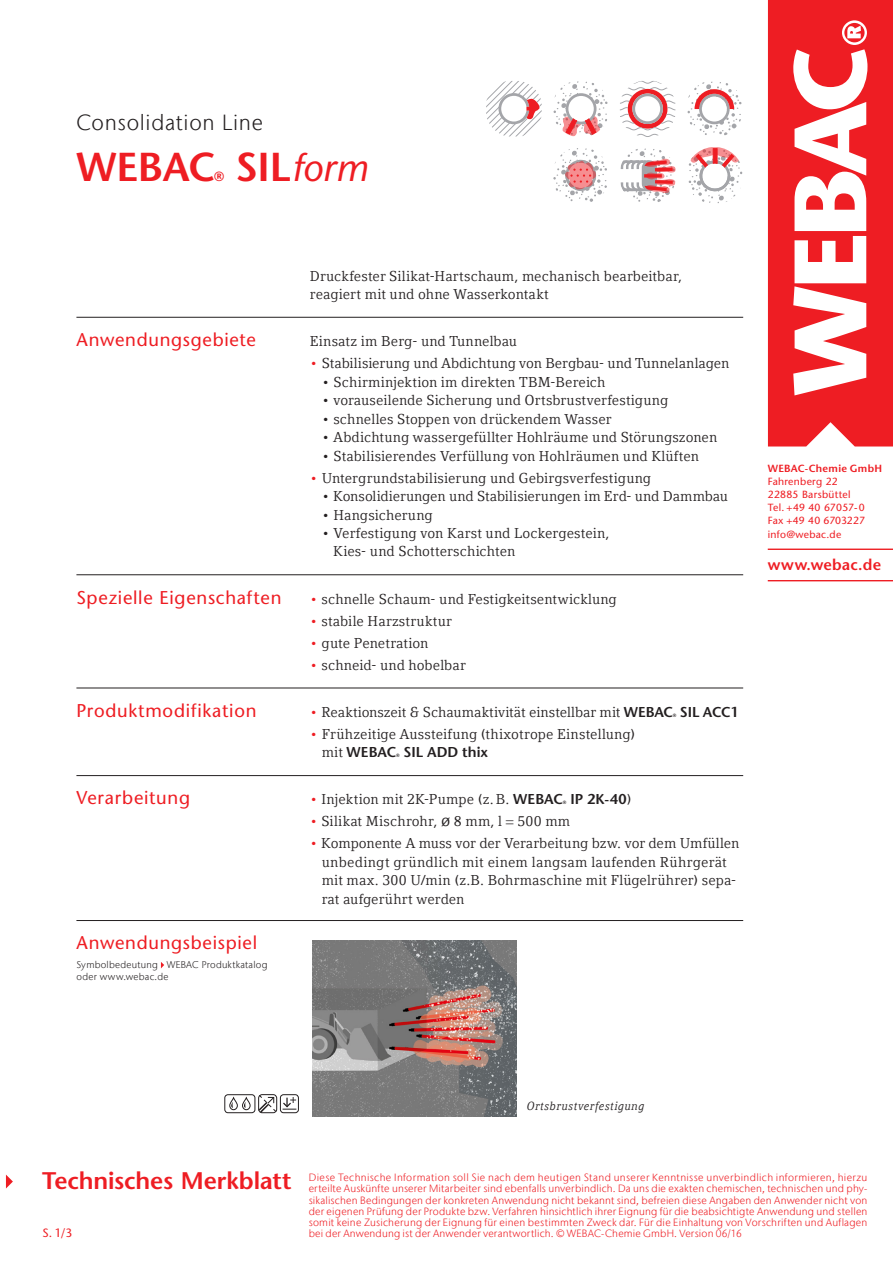
<style>
.page{position:relative;width:893px;height:1263px;background:#fff}
.page>*{position:absolute;margin:0;border:0;box-sizing:border-box;transform-origin:0 0}
.t1{font:600 40.35px "Stone Sans";letter-spacing:-.01em;color:#ee1d23}
.t2{font:italic 500 38.7px "Stone Sans Std";color:#ee1d23}
.t3{font:600 24px "Stone Sans";letter-spacing:-.005em;color:#ee1d23}
.t4{font:300 21.9px "Stone Sans IIITC Com";letter-spacing:.03em;color:#231f20}
.t5{font:18.45px "Stone Sans";letter-spacing:.04em;color:#ee1d23}
.t6{font:600 15.45px "Stone Sans";letter-spacing:.02em;color:#ee1d23}
.t7{font:14.25px/18.5px "Compatil Letter LT Com";letter-spacing:.005em;color:#231f20}
.t8{font:600 14.25px "Stone Sans";letter-spacing:.005em;color:#231f20}
.t9{font:14.25px "Compatil Letter LT Com";letter-spacing:.025em;color:#231f20}
.t10{font:600 13.35px "Stone Sans";color:#ee1d23}
.t11{font:12px "Stone Sans";color:#ee1d23}
.t12{font:italic 11.7px "Compatil Letter LT Com";letter-spacing:.03em;color:#231f20}
.t13{font:300 10.5px/11.2px "Stone Sans IIITC Com";letter-spacing:.015em;color:#ee1d23;text-align:justify}
.t14{font:10.35px/13.2px "Stone Sans";letter-spacing:.025em;color:#ee1d23}
.t15{font:600 10.35px "Stone Sans";letter-spacing:.025em;color:#ee1d23}
.t16{font:300 9.75px/11.6px "Stone Sans IIITC Com";letter-spacing:.025em;color:#231f20}
.t17{font:600 4.65px "Stone Sans";color:#231f20}
.s1{font-family:"Stone Sans";font-weight:600;font-style:normal;font-size:40.35px}
.s2{color:#ee1d23}
.s3{font-family:"Stone Sans";font-weight:600}
.s4{font-family:"Compatil Letter LT Com";font-weight:400}
.s5{font-size:16.8px}
</style>
<div class="page">
<hr style="left:768px;top:580px;width:125px;height:1px;background:#ee1d23">
<hr style="left:768px;top:549px;width:125px;height:1px;background:#ee1d23">
<svg style="left:6px;top:1174px;width:7px;height:14px"></svg>
<svg style="left:768px;top:0;width:125px;height:446px;fill:#ee1d23"></svg>
<hr style="left:76px;top:317px;width:667px;height:1px;background:#231f20">
<hr style="left:76px;top:574px;width:667px;height:1px;background:#231f20">
<hr style="left:76px;top:688px;width:667px;height:1px;background:#231f20">
<hr style="left:76px;top:775px;width:667px;height:1px;background:#231f20">
<hr style="left:76px;top:920px;width:667px;height:1px;background:#231f20">
<div style="left:224px;top:1094px;width:31px;height:19px;border:1px solid #231f20;border-radius:3px"></div>
<svg style="left:229px;top:1095px;width:22px;height:15px"></svg>
<div style="left:280px;top:1094px;width:19px;height:19px;border:1px solid #231f20;border-radius:3px"></div>
<svg style="left:258px;top:1094px;width:38px;height:19px"></svg>
<svg style="left:688px;top:147px;width:55px;height:56px"></svg>
<svg style="left:620px;top:148px;width:56px;height:54px"></svg>
<svg style="left:553px;top:148px;width:54px;height:54px"></svg>
<svg style="left:553px;top:81px;width:55px;height:56px"></svg>
<svg style="left:620px;top:81px;width:55px;height:56px"></svg>
<svg style="left:687px;top:81px;width:55px;height:54px"></svg>
<svg style="left:486px;top:81px;width:56px;height:55px"></svg>
<img style="left:312px;top:940px;width:205px;height:176px">
<svg style="left:161px;top:962px;width:3px;height:6px"></svg>
<h3 class="t4" style="left:76px;top:109px;width:188px">Consolidation Line</h3>
<h1 class="t1" style="left:76px;top:142px;width:140px">WEBAC</h1>
<h2 class="t2" style="left:235px;top:144px;width:134px"><span class="s1">SIL</span>form</h2>
<p class="t10" style="left:214px;top:168px;width:12px">®</p>
<p class="t7" style="left:310px;top:266px;width:374px">Druckfester Silikat-Hartschaum, mechanisch bearbeitbar, reagiert mit und ohne Wasserkontakt</p>
<p class="t5" style="left:76px;top:329px;width:181px">Anwendungsgebiete</p>
<p class="t7" style="left:310px;top:332px;width:209px">Einsatz im Berg- und Tunnelbau</p>
<p class="t7" style="left:310px;top:354px;width:421px"><span class="s2">•</span> Stabilisierung und Abdichtung von Bergbau- und Tunnelanlagen</p>
<p class="t7" style="left:322px;top:372px;width:285px">• Schirminjektion im direkten TBM-Bereich</p>
<p class="t7" style="left:322px;top:391px;width:348px">• vorauseilende Sicherung und Ortsbrustverfestigung</p>
<p class="t7" style="left:322px;top:409px;width:291px">• schnelles Stoppen von drückendem Wasser</p>
<p class="t7" style="left:322px;top:428px;width:397px">• Abdichtung wassergefüllter Hohlräume und Störungszonen</p>
<p class="t7" style="left:322px;top:446px;width:379px">• Stabilisierendes Verfüllung von Hohlräumen und Klüften</p>
<p class="t7" style="left:310px;top:468px;width:343px"><span class="s2">•</span> Untergrundstabilisierung und Gebirgsverfestigung</p>
<p class="t7" style="left:322px;top:487px;width:408px">• Konsolidierungen und Stabilisierungen im Erd- und Dammbau</p>
<p class="t7" style="left:322px;top:505px;width:112px">• Hangsicherung</p>
<p class="t7" style="left:333px;top:524px;width:278px;text-indent:-11px">• Verfestigung von Karst und Lockergestein,<br>Kies- und Schotterschichten</p>
<p class="t5" style="left:76px;top:586px;width:207px">Spezielle Eigenschaften</p>
<p class="t7" style="left:310px;top:589px;width:308px"><span class="s2">•</span> schnelle Schaum- und Festigkeitsentwicklung</p>
<p class="t7" style="left:310px;top:611px;width:144px"><span class="s2">•</span> stabile Harzstruktur</p>
<p class="t7" style="left:310px;top:634px;width:120px"><span class="s2">•</span> gute Penetration</p>
<p class="t7" style="left:310px;top:656px;width:157px"><span class="s2">•</span> schneid- und hobelbar</p>
<p class="t5" style="left:76px;top:699px;width:182px">Produktmodifikation</p>
<p class="t7" style="left:310px;top:703px;width:365px"><span class="s2">•</span> Reaktionszeit &amp; Schaumaktivität einstellbar mit <span class="s3">WEBAC</span></p>
<p class="t17" style="left:673px;top:712px;width:5px">®</p>
<p class="t8" style="left:680px;top:703px;width:60px">SIL ACC1</p>
<p class="t7" style="left:310px;top:725px;width:327px"><span class="s2">•</span> Frühzeitige Aussteifung (thixotrope Einstellung)</p>
<p class="t8" style="left:322px;top:744px;width:76px"><span class="s4">mit</span> WEBAC</p>
<p class="t17" style="left:396px;top:753px;width:5px">®</p>
<p class="t8" style="left:404px;top:744px;width:86px">SIL ADD thix</p>
<p class="t5" style="left:76px;top:787px;width:115px">Verarbeitung</p>
<p class="t7" style="left:310px;top:790px;width:255px"><span class="s2">•</span> Injektion mit 2K-Pumpe (z.B. <span class="s3">WEBAC</span></p>
<p class="t17" style="left:563px;top:800px;width:5px">®</p>
<p class="t8" style="left:570px;top:791px;width:63px">IP 2K-40<span class="s4">)</span></p>
<p class="t9" style="left:310px;top:813px;width:262px"><span class="s2">•</span> Silikat Mischrohr, <span class="s5">ø</span> 8 mm, l = 500 mm</p>
<p class="t7" style="left:322px;top:834px;width:419px;text-indent:-12px"><span class="s2">•</span> Komponente A muss vor der Verarbeitung bzw. vor dem Umfüllen unbedingt gründlich mit einem langsam laufenden Rührgerät mit max. 300 U/min (z.B. Bohrmaschine mit Flügelrührer) sepa&shy;rat aufgerührt werden</p>
<p class="t5" style="left:76px;top:932px;width:182px">Anwendungsbeispiel</p>
<p class="t16" style="left:77px;top:959px;width:192px">Symbolbedeutung WEBAC Produktkatalog oder www.webac.de</p>
<p class="t15" style="left:768px;top:462px;width:116px">WEBAC-Chemie GmbH</p>
<p class="t14" style="left:768px;top:475px;width:99px">Fahrenberg 22<br>22885 Barsbüttel<br>Tel. +49 40 67057-0<br>Fax +49 40 6703227 info@webac.de</p>
<p class="t6" style="left:768px;top:555px;width:115px">www.webac.de</p>
<p class="t12" style="left:527px;top:1099px;width:119px">Ortsbrustverfestigung</p>
<h3 class="t3" style="left:42px;top:1166px;width:251px">Technisches Merkblatt</h3>
<p class="t11" style="left:43px;top:1226px;width:31px">S. 1/3</p>
<p class="t13" style="left:309px;top:1172px;width:560px">Diese Technische Information soll Sie nach dem heutigen Stand unserer Kenntnisse unverbindlich informieren, hierzu erteilte Auskünfte unserer Mitarbeiter sind ebenfalls unverbindlich. Da uns die exakten chemischen, technischen und phy&shy;sikalischen Bedingungen der konkreten Anwendung nicht bekannt sind, befreien diese Angaben den Anwender nicht von der eigenen Prüfung der Produkte bzw. Verfahren hinsichtlich ihrer Eignung für die beabsichtigte Anwendung und stellen somit keine Zusicherung der Eignung für einen bestimmten Zweck dar. Für die Einhaltung von Vorschriften und Auflagen bei der Anwendung ist der Anwender verantwortlich. © WEBAC-Chemie GmbH. Version 06/16</p>
</div>
